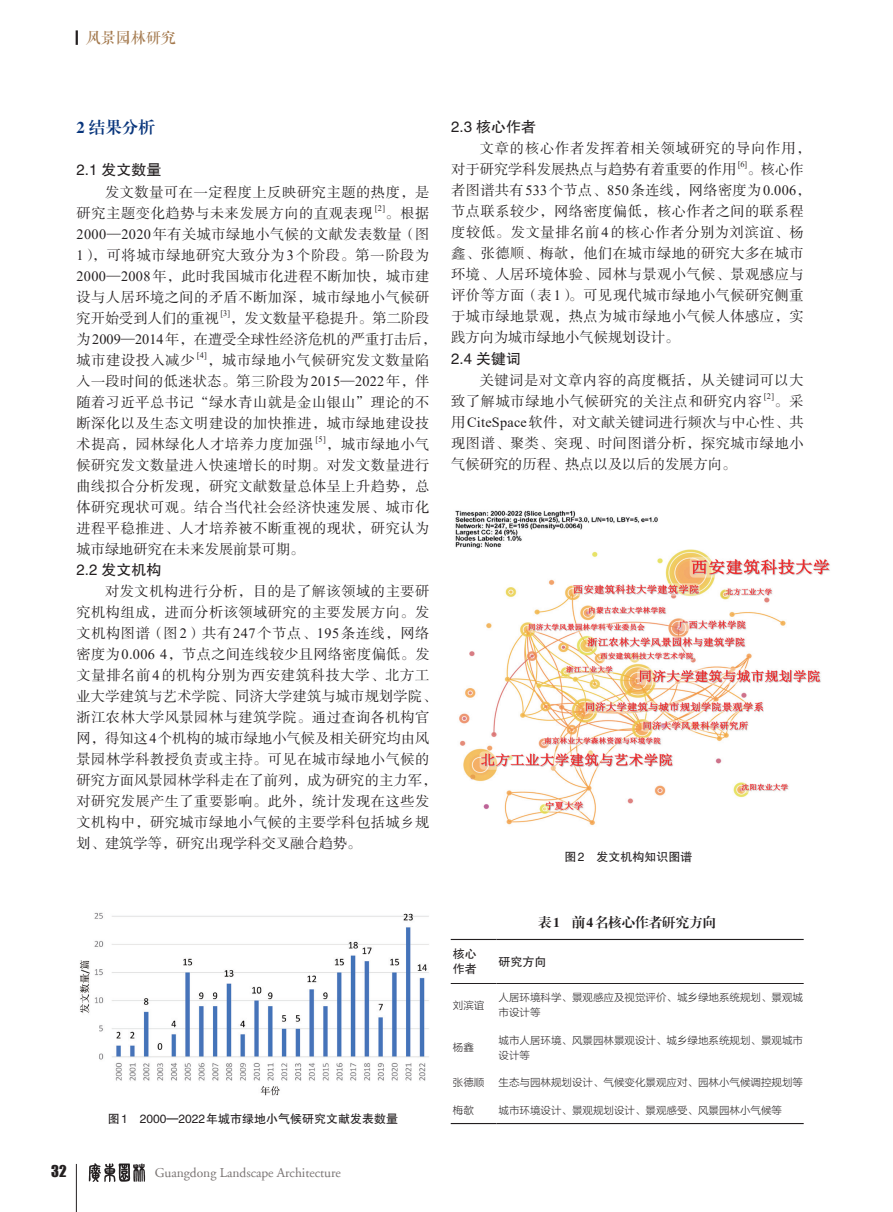
<style>
.page{position:relative;width:893px;height:1212px;background:#fff}
.page>*{position:absolute;margin:0;border:0;box-sizing:border-box;transform-origin:0 0}
.t1{font:16.5px "FZXBSK GBK1 0";color:#08357c}
.t2{font:15px "FZHTK GBK1 0";color:#231f20}
.t3{font:15px "FZQKBYSJW GB1 0";color:#a3784c}
.t4{font:15px "Impact";color:#231f20}
.t5{font:14.25px/21px "FZSSK GBK1 0";letter-spacing:.035em;color:#231f20}
.t6{font:14.25px/21px "FZSSK GBK1 0";color:#231f20}
.t7{font:14.25px/21px "FZSSK GBK1 0";letter-spacing:.06em;color:#231f20}
.t8{font:13.5px "Adobe Garamond LT";letter-spacing:-.005em;color:#797473}
.t9{font:13.5px "FZXBSK GBK1 0";color:#231f20}
.t10{font:12px/15px "FZHTK GBK1 0";color:#231f20}
.t11{font:10.5px/15px "FZLTKHK GBK1 0";color:#231f20}
.t12{font:8.25px "Times New Roman";color:#231f20}
.s1{font-family:"Times New Roman"}
</style>
<div class="page">
<svg style="left:76px;top:30px;width:2px;height:15px"></svg>
<img style="left:88px;top:1163px;width:58px;height:19px">
<hr style="left:76px;top:1164px;width:1px;height:48px;background:#231f20">
<img style="left:80px;top:912px;width:349px;height:184px">
<hr style="left:451px;top:939px;width:45px;height:1px;background:#231f20">
<hr style="left:496px;top:939px;width:308px;height:1px;background:#231f20">
<hr style="left:451px;top:1123px;width:45px;height:1px;background:#231f20">
<hr style="left:496px;top:1123px;width:308px;height:1px;background:#231f20">
<hr style="left:451px;top:983px;width:45px;height:1px;background:#231f20">
<hr style="left:496px;top:983px;width:308px;height:1px;background:#231f20">
<img style="left:459px;top:549px;width:371px;height:277px">
<img style="left:455px;top:510px;width:203px;height:39px">
<p class="t3" style="left:86px;top:30px;width:91px">风景园林研究</p>
<p class="t1" style="left:77px;top:118px;width:80px">2 结果分析</p>
<p class="t2" style="left:77px;top:162px;width:86px">2.1 发文数量</p>
<p class="t5" style="left:77px;top:182px;width:354px;text-indent:28px">发文数量可在一定程度上反映研究主题的热度，是研究主题变化趋势与未来发展方向的直观表现</p>
<p class="t12" style="left:375px;top:202px;width:12px">[2]</p>
<p class="t5" style="left:77px;top:203px;width:355px;text-align:justify;text-indent:309px">。根据<span class="s1">2000</span>—<span class="s1">2020</span>年有关城市绿地小气候的文献发表数量（图<span class="s1">1</span>），可将城市绿地研究大致分为<span class="s1">3</span>个阶段。第一阶段为<span class="s1">2000</span>—<span class="s1">2008</span>年，此时我国城市化进程不断加快，城市建设与人居环境之间的矛盾不断加深，城市绿地小气候研究开始受到人们的重视</p>
<p class="t12" style="left:220px;top:307px;width:11px">[3]</p>
<p class="t6" style="left:77px;top:308px;width:361px;text-indent:154px">，发文数量平稳提升。第二阶段为<span class="s1">2009</span>—<span class="s1">2014</span>年，在遭受全球性经济危机的严重打击后，城市建设投入减少</p>
<p class="t12" style="left:197px;top:349px;width:12px">[4]</p>
<p class="t5" style="left:77px;top:350px;width:354px;text-align:justify;text-indent:131px">，城市绿地小气候研究发文数量陷入一段时间的低迷状态。第三阶段为<span class="s1">2015</span>—<span class="s1">2022</span>年，伴随着习近平总书记“绿水青山就是金山银山”理论的不断深化以及生态文明建设的加快推进，城市绿地建设技术提高，园林绿化人才培养力度加强</p>
<p class="t12" style="left:315px;top:433px;width:12px">[5]</p>
<p class="t5" style="left:77px;top:434px;width:354px;text-align:justify;text-indent:250px">，城市绿地小气候研究发文数量进入快速增长的时期。对发文数量进行曲线拟合分析发现，研究文献数量总体呈上升趋势，总体研究现状可观。结合当代社会经济快速发展、城市化进程平稳推进、人才培养被不断重视的现状，研究认为城市绿地研究在未来发展前景可期。</p>
<p class="t2" style="left:77px;top:562px;width:86px">2.2 发文机构</p>
<p class="t5" style="left:77px;top:582px;width:362px;text-indent:29px">对发文机构进行分析，目的是了解该领域的主要研究机构组成，进而分析该领域研究的主要发展方向。发文机构图谱（图<span class="s1">2</span>）共有<span class="s1">247</span>个节点、<span class="s1">195</span>条连线，网络密度为<span class="s1">0.006 4</span>，节点之间连线较少且网络密度偏低。发文量排名前<span class="s1">4</span>的机构分别为西安建筑科技大学、北方工业大学建筑与艺术学院、同济大学建筑与城市规划学院、浙江农林大学风景园林与建筑学院。通过查询各机构官网，得知这<span class="s1">4</span>个机构的城市绿地小气候及相关研究均由风景园林学科教授负责或主持。可见在城市绿地小气候的研究方面风景园林学科走在了前列，成为研究的主力军，对研究发展产生了重要影响。此外，统计发现在这些发文机构中，研究城市绿地小气候的主要学科包括城乡规划、建筑学等，研究出现学科交叉融合趋势。</p>
<p class="t10" style="left:108px;top:1112px;width:292px">图1 2000—2022年城市绿地小气候研究文献发表数量</p>
<p class="t4" style="left:51px;top:1160px;width:17px">32</p>
<p class="t8" style="left:155px;top:1166px;width:187px">Guangdong Landscape Architecture</p>
<p class="t2" style="left:451px;top:118px;width:86px">2.3 核心作者</p>
<p class="t7" style="left:451px;top:138px;width:361px;text-indent:28px">文章的核心作者发挥着相关领域研究的导向作用，对于研究学科发展热点与趋势有着重要的作用</p>
<p class="t12" style="left:738px;top:159px;width:11px">[6]</p>
<p class="t5" style="left:451px;top:159px;width:361px;text-indent:296px">。核心作者图谱共有<span class="s1">533</span>个节点、<span class="s1">850</span>条连线，网络密度为<span class="s1">0.006</span>，节点联系较少，网络密度偏低，核心作者之间的联系程度较低。发文量排名前<span class="s1">4</span>的核心作者分别为刘滨谊、杨鑫、张德顺、梅欹，他们在城市绿地的研究大多在城市环境、人居环境体验、园林与景观小气候、景观感应与评价等方面（表<span class="s1">1</span>）。可见现代城市绿地小气候研究侧重于城市绿地景观，热点为城市绿地小气候人体感应，实践方向为城市绿地小气候规划设计。</p>
<p class="t2" style="left:451px;top:350px;width:71px">2.4 关键词</p>
<p class="t5" style="left:451px;top:370px;width:354px;text-indent:28px">关键词是对文章内容的高度概括，从关键词可以大致了解城市绿地小气候研究的关注点和研究内容</p>
<p class="t12" style="left:764px;top:390px;width:12px">[2]</p>
<p class="t5" style="left:451px;top:391px;width:354px;text-align:justify;text-indent:323px">。采用<span class="s1">CiteSpace</span>软件，对文献关键词进行频次与中心性、共现图谱、聚类、突现、时间图谱分析，探究城市绿地小气候研究的历程、热点以及以后的发展方向。</p>
<p class="t10" style="left:565px;top:850px;width:129px">图2 发文机构知识图谱</p>
<p class="t9" style="left:538px;top:915px;width:180px">表1 前4名核心作者研究方向</p>
<p class="t10" style="left:453px;top:947px;width:25px">核心作者</p>
<p class="t10" style="left:499px;top:954px;width:49px">研究方向</p>
<p class="t11" style="left:453px;top:998px;width:33px">刘滨谊</p>
<p class="t11" style="left:499px;top:990px;width:306px">人居环境科学、景观感应及视觉评价、城乡绿地系统规划、景观城市设计等</p>
<p class="t11" style="left:453px;top:1040px;width:22px">杨鑫</p>
<p class="t11" style="left:499px;top:1033px;width:306px">城市人居环境、风景园林景观设计、城乡绿地系统规划、景观城市设计等</p>
<p class="t11" style="left:453px;top:1075px;width:33px">张德顺</p>
<p class="t11" style="left:499px;top:1075px;width:306px">生态与园林规划设计、气候变化景观应对、园林小气候调控规划等</p>
<p class="t11" style="left:453px;top:1103px;width:22px">梅欹</p>
<p class="t11" style="left:499px;top:1103px;width:285px">城市环境设计、景观规划设计、景观感受、风景园林小气候等</p>
</div>
